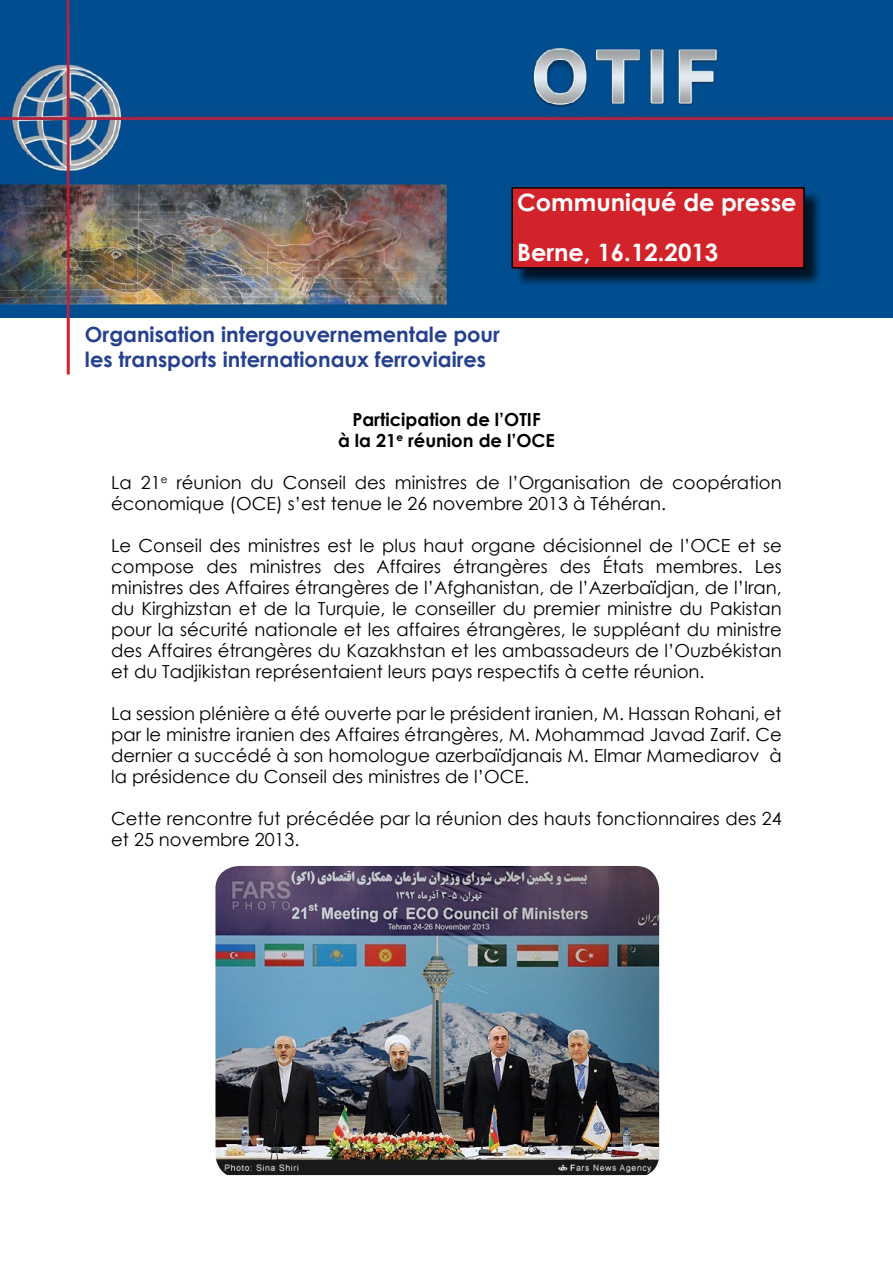
<style>
.page{position:relative;width:893px;height:1263px;background:#fff}
.page>*{position:absolute;margin:0;border:0;box-sizing:border-box;transform-origin:0 0}
.t1{font:700 24px/50.1px "Century Gothic";color:#fff}
.t2{font:700 21px/25.2px "Century Gothic";color:#25408f}
.t3{font:18px/21px "Century Gothic";color:#000}
.t4{font:700 18px/21px "Century Gothic";color:#000;text-align:center}
</style>
<div class="page">
<img style="left:0;top:0;width:893px;height:318px">
<div style="left:514px;top:189px;width:310px;height:98px;background:#000;opacity:.75"></div>
<svg style="left:511px;top:186px;width:294px;height:83px"></svg>
<hr style="left:67px;top:318px;width:3px;height:56px;background:#d2232a">
<img style="left:215px;top:866px;width:444px;height:309px">
<h1 class="t1" style="left:517px;top:176px;width:281px">Communiqué de presse<br>Berne, 16.12.2013</h1>
<p class="t2" style="left:85px;top:321px;width:416px">Organisation intergouvernementale pour les transports internationaux ferroviaires</p>
<p class="t4" style="left:338px;top:408px;width:218px">Participation de l’OTIF<br>à la 21<sup>e</sup> réunion de l’OCE</p>
<p class="t3" style="left:111px;top:472px;width:672px">La 21<sup>e</sup> réunion du Conseil des ministres de l’Organisation de coopération économique (OCE) s’est tenue le 26 novembre 2013 à Téhéran.</p>
<p class="t3" style="left:111px;top:535px;width:672px;text-align:justify">Le Conseil des ministres est le plus haut organe décisionnel de l’OCE et se compose des ministres des Affaires étrangères des États membres. Les ministres des Affaires étrangères de l’Afghanistan, de l’Azerbaïdjan, de l’Iran, du Kirghizstan et de la Turquie, le conseiller du premier ministre du Pakistan pour la sécurité nationale et les affaires étrangères, le suppléant du ministre des Affaires étrangères du Kazakhstan et les ambassadeurs de l’Ouzbékistan et du Tadjikistan représentaient leurs pays respectifs à cette réunion.</p>
<p class="t3" style="left:111px;top:703px;width:672px;text-align:justify">La session plénière a été ouverte par le président iranien, M. Hassan Rohani, et par le ministre iranien des Affaires étrangères, M. Mohammad Javad Zarif. Ce dernier a succédé à son homologue azerbaïdjanais M. Elmar Mamediarov à la présidence du Conseil des ministres de l’OCE.</p>
<p class="t3" style="left:111px;top:808px;width:672px">Cette rencontre fut précédée par la réunion des hauts fonctionnaires des 24 et 25 novembre 2013.</p>
</div>
